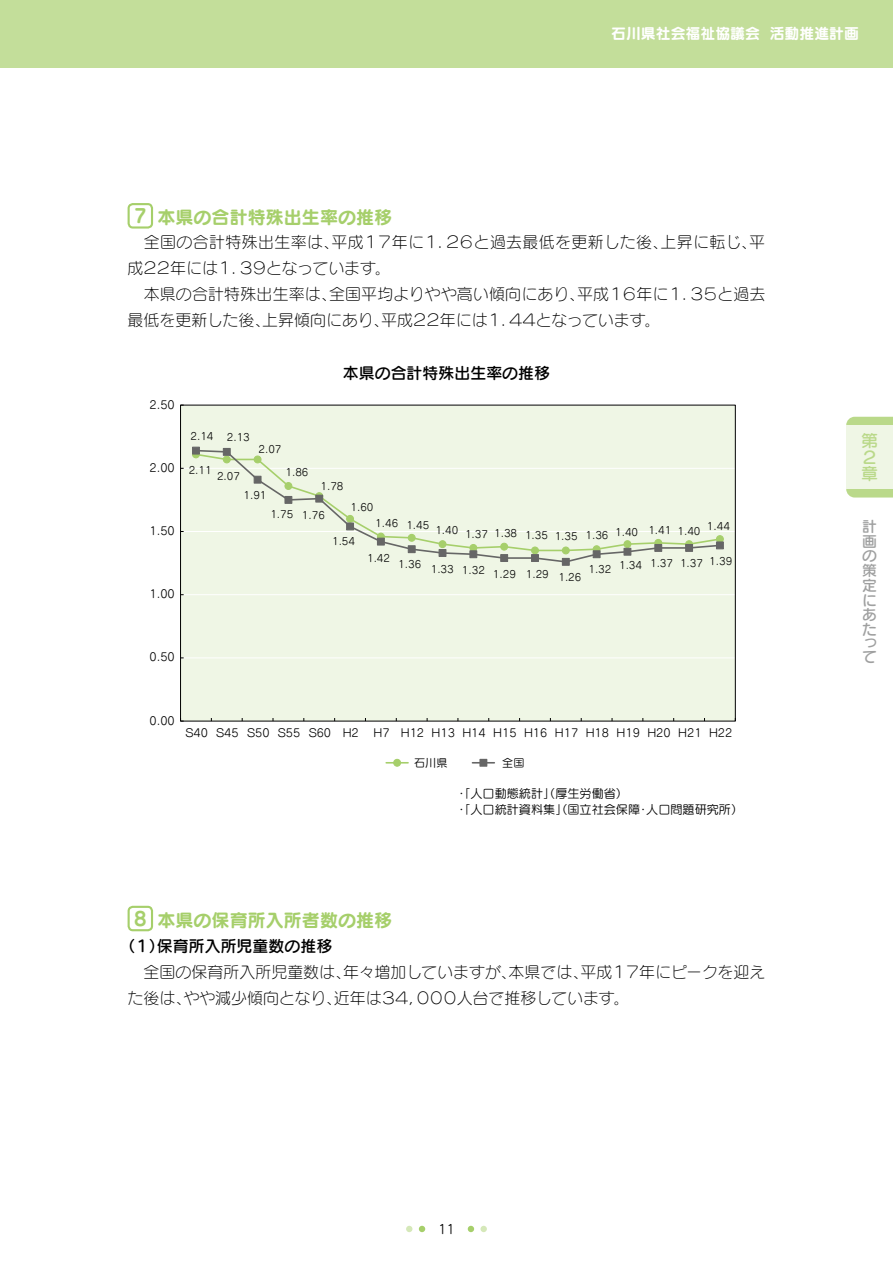
<style>
.page{position:relative;width:893px;height:1263px;background:#fff}
.page>*{position:absolute;margin:0;border:0;box-sizing:border-box;transform-origin:0 0}
.t1{font:19.2px "Seurat Pro B";color:#a6cf6b}
.t2{font:18px "Seurat Pro B";color:#a6cf6b}
.t3{font:16.95px/16.5px "Seurat Pro DB";color:#bad98a}
.t4{font:15.9px/26.1px "Seurat Pro L";color:#000}
.t5{font:15.9px "Seurat Pro DB";color:#000}
.t6{font:14.85px "Seurat Pro B";color:#fff}
.t7{font:14.85px/14.7px "Seurat Pro DB";color:#9fa0a0;text-align:justify}
.t8{font:12.75px "Seurat Pro M";color:#000}
.t9{font:12.15px/16.2px "Seurat Pro M";color:#000}
.t10{font:11.1px "Seurat Pro M";color:#000}
.t11{font:10.05px "Seurat Pro M";color:#000}
</style>
<div class="page">
<svg style="left:406px;top:1226px;width:6px;height:6px"></svg>
<div style="left:480px;top:1226px;width:7px;height:6px;background:#d5e8b9;border-radius:50%"></div>
<svg style="left:419px;top:1226px;width:6px;height:6px"></svg>
<svg style="left:468px;top:1226px;width:6px;height:6px"></svg>
<div style="left:0;top:0;width:893px;height:68px;background:#c3de9a"></div>
<svg style="left:846px;top:417px;width:47px;height:80px"></svg>
<div style="left:846px;top:425px;width:47px;height:64px;background:#eff6e5"></div>
<div style="left:128px;top:203px;width:25px;height:26px;border:2px solid #a6cf6b;border-radius:4px"></div>
<div style="left:128px;top:906px;width:25px;height:25px;border:2px solid #a6cf6b;border-radius:4px"></div>
<div style="left:181px;top:405px;width:554px;height:316px;background:#eff6e5"></div>
<hr style="left:181px;top:658px;width:554px;height:1px;background:#fff">
<hr style="left:181px;top:594px;width:554px;height:1px;background:#fff">
<hr style="left:181px;top:531px;width:554px;height:1px;background:#fff">
<hr style="left:181px;top:468px;width:554px;height:1px;background:#fff">
<svg style="left:180px;top:718px;width:4px;height:4px"></svg>
<svg style="left:192px;top:446px;width:532px;height:120px"></svg>
<svg style="left:386px;top:762px;width:22px;height:1px"></svg>
<div style="left:394px;top:759px;width:7px;height:7px;background:#a6cf6b;border-radius:50%"></div>
<div style="left:393px;top:759px;width:8px;height:8px;border:1px solid #a6cf6b;border-radius:50%"></div>
<svg style="left:472px;top:762px;width:22px;height:1px"></svg>
<div style="left:480px;top:759px;width:7px;height:7px;background:#666"></div>
<div style="left:479px;top:759px;width:8px;height:8px;border:1px solid #666"></div>
<p class="t6" style="left:611px;top:23px;width:249px">石川県社会福祉協議会 活動推進計画</p>
<p class="t1" style="left:134px;top:202px;width:14px">7</p>
<p class="t2" style="left:128px;top:205px;width:266px">　 本県の合計特殊出生率の推移</p>
<p class="t4" style="left:128px;top:229px;width:639px">　全国の合計特殊出生率は、平成１７年に１．２６と過去最低を更新した後、上昇に転じ、平成２２年には１．３９となっています。<br>　本県の合計特殊出生率は、全国平均よりやや高い傾向にあり、平成１６年に１．３５と過去最低を更新した後、上昇傾向にあり、平成２２年には１．４４となっています。</p>
<p class="t5" style="left:343px;top:362px;width:209px">本県の合計特殊出生率の推移</p>
<p class="t10" style="left:150px;top:398px;width:27px">2.50</p>
<p class="t10" style="left:150px;top:461px;width:27px">2.00</p>
<p class="t10" style="left:150px;top:524px;width:27px">1.50</p>
<p class="t10" style="left:150px;top:587px;width:27px">1.00</p>
<p class="t11" style="left:191px;top:429px;width:24px">2.14</p>
<p class="t11" style="left:189px;top:464px;width:24px">2.11</p>
<p class="t11" style="left:227px;top:431px;width:24px">2.13</p>
<p class="t11" style="left:217px;top:469px;width:24px">2.07</p>
<p class="t11" style="left:259px;top:442px;width:24px">2.07</p>
<p class="t11" style="left:286px;top:465px;width:24px">1.86</p>
<p class="t11" style="left:243px;top:488px;width:24px">1.91</p>
<p class="t11" style="left:321px;top:480px;width:24px">1.78</p>
<p class="t11" style="left:270px;top:508px;width:56px">1.75 1.76</p>
<p class="t11" style="left:351px;top:501px;width:24px">1.60</p>
<p class="t11" style="left:332px;top:534px;width:24px">1.54</p>
<p class="t11" style="left:375px;top:517px;width:24px">1.46</p>
<p class="t11" style="left:367px;top:551px;width:24px">1.42</p>
<p class="t11" style="left:406px;top:519px;width:24px">1.45</p>
<p class="t11" style="left:707px;top:520px;width:24px">1.44</p>
<p class="t11" style="left:435px;top:524px;width:24px">1.40</p>
<p class="t11" style="left:615px;top:525px;width:24px">1.40</p>
<p class="t11" style="left:677px;top:524px;width:24px">1.40</p>
<p class="t11" style="left:648px;top:524px;width:24px">1.41</p>
<p class="t11" style="left:494px;top:529px;width:116px">1.38 1.35 1.35 1.36</p>
<p class="t11" style="left:465px;top:527px;width:24px">1.37</p>
<p class="t11" style="left:650px;top:556px;width:84px">1.37 1.37 1.39</p>
<p class="t11" style="left:398px;top:558px;width:24px">1.36</p>
<p class="t11" style="left:431px;top:567px;width:152px">1.33 1.32 1.29 1.29 1.26</p>
<p class="t11" style="left:588px;top:561px;width:55px">1.32 1.34</p>
<p class="t10" style="left:150px;top:650px;width:27px">0.50</p>
<p class="t10" style="left:150px;top:713px;width:27px">0.00</p>
<p class="t10" style="left:185px;top:725px;width:175px">S40 S45 S50 S55 S60 H2</p>
<p class="t10" style="left:374px;top:725px;width:360px">H7 H12 H13 H14 H15 H16 H17 H18 H19 H20 H21 H22</p>
<p class="t10" style="left:414px;top:755px;width:35px">石川県</p>
<p class="t10" style="left:502px;top:755px;width:24px">全国</p>
<p class="t9" style="left:455px;top:785px;width:289px">・「人口動態統計」（厚生労働省）<br>・「人口統計資料集」（国立社会保障・人口問題研究所）</p>
<p class="t1" style="left:134px;top:905px;width:14px">8</p>
<p class="t2" style="left:128px;top:908px;width:266px">　 本県の保育所入所者数の推移</p>
<p class="t5" style="left:120px;top:935px;width:214px">（１）保育所入所児童数の推移</p>
<p class="t4" style="left:128px;top:958px;width:639px">　全国の保育所入所児童数は、年々増加していますが、本県では、平成１７年にピークを迎えた後は、やや減少傾向となり、近年は３４，０００人台で推移しています。</p>
<p class="t8" style="left:438px;top:1220px;width:18px">11</p>
<p class="t3" style="left:861px;top:432px;width:18px">第<br>２章</p>
<p class="t7" style="left:862px;top:518px;width:16px">計画の策定にあた</p>
<p class="t7" style="left:862px;top:635px;width:16px;line-height:14.1px">って</p>
</div>
